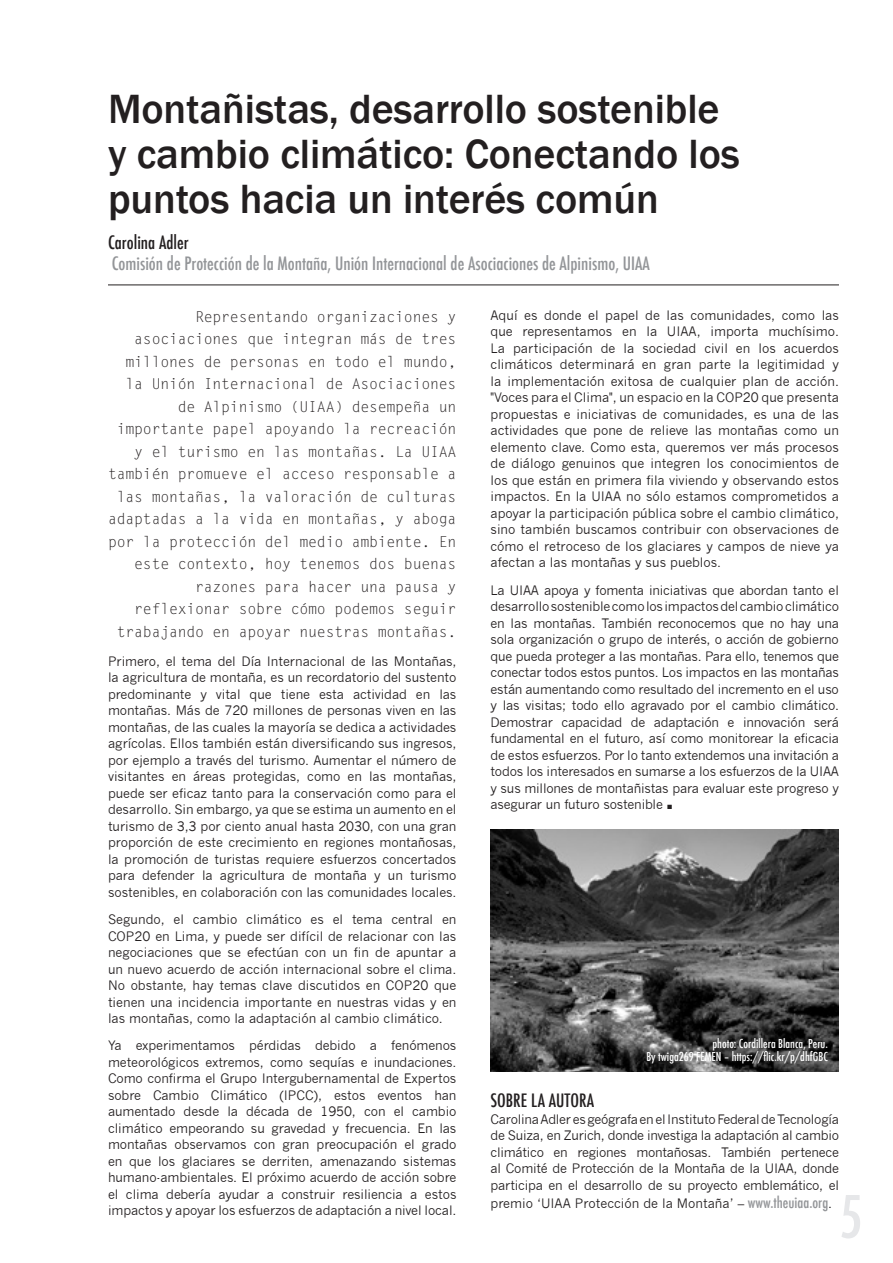
<style>
.page{position:relative;width:893px;height:1263px;background:#fff}
.page>*{position:absolute;margin:0;border:0;box-sizing:border-box;transform-origin:0 0}
.t1{font:500 condensed 57px "Futura";color:#e6e7e9}
.Body_text{font:45px "News Gothic";color:#231f20}
.HEADING{font:500 42px/45px "Franklin Gothic";letter-spacing:-.005em;color:#231f20}
.AUTHOR_-_company{font:500 condensed 18px "Futura";color:#939598}
.MORE_INFO{font:500 condensed 18px "Futura";color:#231f20}
.AUTHOR_-_name{font:500 condensed 18px "Futura";color:#231f20}
.INTRO_paragraph{font:15px/22.5px "Letter Gothic Std";letter-spacing:-.02em;color:#231f20;text-align:right}
.Body_text-2{font:12.75px/16.5px "News Gothic";letter-spacing:-.005em;color:#231f20;text-align:justify}
.PHOTO_CAPTION_white{font:500 condensed 12px/13.5px "Futura";color:#fff;text-align:right}
.s1{font-family:"Futura";font-weight:500;font-stretch:condensed;font-size:15px;color:#939598}
</style>
<div class="page">
<hr style="left:108px;top:285px;width:731px;height:1px;background:#231f20">
<img style="left:490px;top:829px;width:349px;height:242px">
<p class="HEADING" style="left:108px;top:87px;width:633px">Montañistas, desarrollo sostenible y cambio climático: Conectando los puntos hacia un interés común</p>
<p class="AUTHOR_-_name" style="left:108px;top:231px;width:82px">Carolina Adler</p>
<p class="AUTHOR_-_company" style="left:112px;top:252px;width:539px">Comisión de Protección de la Montaña, Unión Internacional de Asociaciones de Alpinismo, UIAA</p>
<p class="INTRO_paragraph" style="left:108px;top:305px;width:350px">Representando organizaciones y asociaciones que integran más de tres millones de personas en todo el mundo, la Unión Internacional de Asociaciones de Alpinismo (UIAA) desempeña un importante papel apoyando la recreación y el turismo en las montañas. La UIAA también promueve el acceso responsable a las montañas, la valoración de culturas adaptadas a la vida en montañas, y aboga por la protección del medio ambiente. En este contexto, hoy tenemos dos buenas razones para hacer una pausa y reflexionar sobre cómo podemos seguir trabajando en apoyar nuestras montañas.</p>
<p class="Body_text-2" style="left:108px;top:653px;width:350px">Primero, el tema del Día Internacional de las Montañas, la agricultura de montaña, es un recordatorio del sustento predominante y vital que tiene esta actividad en las montañas. Más de 720 millones de personas viven en las montañas, de las cuales la mayoría se dedica a actividades agrícolas. Ellos también están diversificando sus ingresos, por ejemplo a través del turismo. Aumentar el número de visitantes en áreas protegidas, como en las montañas, puede ser eficaz tanto para la conservación como para el desarrollo. Sin embargo, ya que se estima un aumento en el turismo de 3,3 por ciento anual hasta 2030, con una gran proporción de este crecimiento en regiones montañosas, la promoción de turistas requiere esfuerzos concertados para defender la agricultura de montaña y un turismo sostenibles, en colaboración con las comunidades locales.</p>
<p class="Body_text-2" style="left:108px;top:911px;width:350px">Segundo, el cambio climático es el tema central en COP20 en Lima, y puede ser difícil de relacionar con las negociaciones que se efectúan con un fin de apuntar a un nuevo acuerdo de acción internacional sobre el clima.<br>No obstante, hay temas clave discutidos en COP20 que tienen una incidencia importante en nuestras vidas y en las montañas, como la adaptación al cambio climático.</p>
<p class="Body_text-2" style="left:108px;top:1037px;width:350px">Ya experimentamos pérdidas debido a fenómenos meteorológicos extremos, como sequías e inundaciones.<br>Como confirma el Grupo Intergubernamental de Expertos sobre Cambio Climático (IPCC), estos eventos han aumentado desde la década de 1950, con el cambio climático empeorando su gravedad y frecuencia. En las montañas observamos con gran preocupación el grado en que los glaciares se derriten, amenazando sistemas humano-ambientales. El próximo acuerdo de acción sobre el clima debería ayudar a construir resiliencia a estos impactos y apoyar los esfuerzos de adaptación a nivel local.</p>
<p class="Body_text-2" style="left:490px;top:307px;width:350px">Aquí es donde el papel de las comunidades, como las que representamos en la UIAA, importa muchísimo.<br>La participación de la sociedad civil en los acuerdos climáticos determinará en gran parte la legitimidad y la implementación exitosa de cualquier plan de acción. "Voces para el Clima", un espacio en la COP20 que presenta propuestas e iniciativas de comunidades, es una de las actividades que pone de relieve las montañas como un elemento clave. Como esta, queremos ver más procesos de diálogo genuinos que integren los conocimientos de los que están en primera fila viviendo y observando estos impactos. En la UIAA no sólo estamos comprometidos a apoyar la participación pública sobre el cambio climático, sino también buscamos contribuir con observaciones de cómo el retroceso de los glaciares y campos de nieve ya afectan a las montañas y sus pueblos.</p>
<p class="Body_text-2" style="left:490px;top:582px;width:350px">La UIAA apoya y fomenta iniciativas que abordan tanto el desarrollo sostenible como los impactos del cambio climático en las montañas. También reconocemos que no hay una sola organización o grupo de interés, o acción de gobierno que pueda proteger a las montañas. Para ello, tenemos que conectar todos estos puntos. Los impactos en las montañas están aumentando como resultado del incremento en el uso y las visitas; todo ello agravado por el cambio climático.<br>Demostrar capacidad de adaptación e innovación será fundamental en el futuro, así como monitorear la eficacia de estos esfuerzos. Por lo tanto extendemos una invitación a todos los interesados en sumarse a los esfuerzos de la UIAA y sus millones de montañistas para evaluar este progreso y asegurar un futuro sostenible</p>
<p class="Body_text" style="left:663px;top:767px;width:16px">.</p>
<p class="PHOTO_CAPTION_white" style="left:646px;top:1036px;width:183px">photo: Cordillera Blanca, Peru.<br>By twiga269 FEMEN – https://flic.kr/p/dhfGBC</p>
<p class="MORE_INFO" style="left:490px;top:1089px;width:105px">SOBRE LA AUTORA</p>
<p class="Body_text-2" style="left:490px;top:1111px;width:350px">Carolina Adler es geógrafa en el Instituto Federal de Tecnología de Suiza, en Zurich, donde investiga la adaptación al cambio climático en regiones montañosas. También pertenece al Comité de Protección de la Montaña de la UIAA, donde participa en el desarrollo de su proyecto emblemático, el</p>
<p class="Body_text-2" style="left:490px;top:1195px;width:343px">premio ‘UIAA Protección de la Montaña’ – <span class="s1">www.theuiaa.org</span>.</p>
<h1 class="t1" style="left:839px;top:1180px;width:25px">5</h1>
</div>
